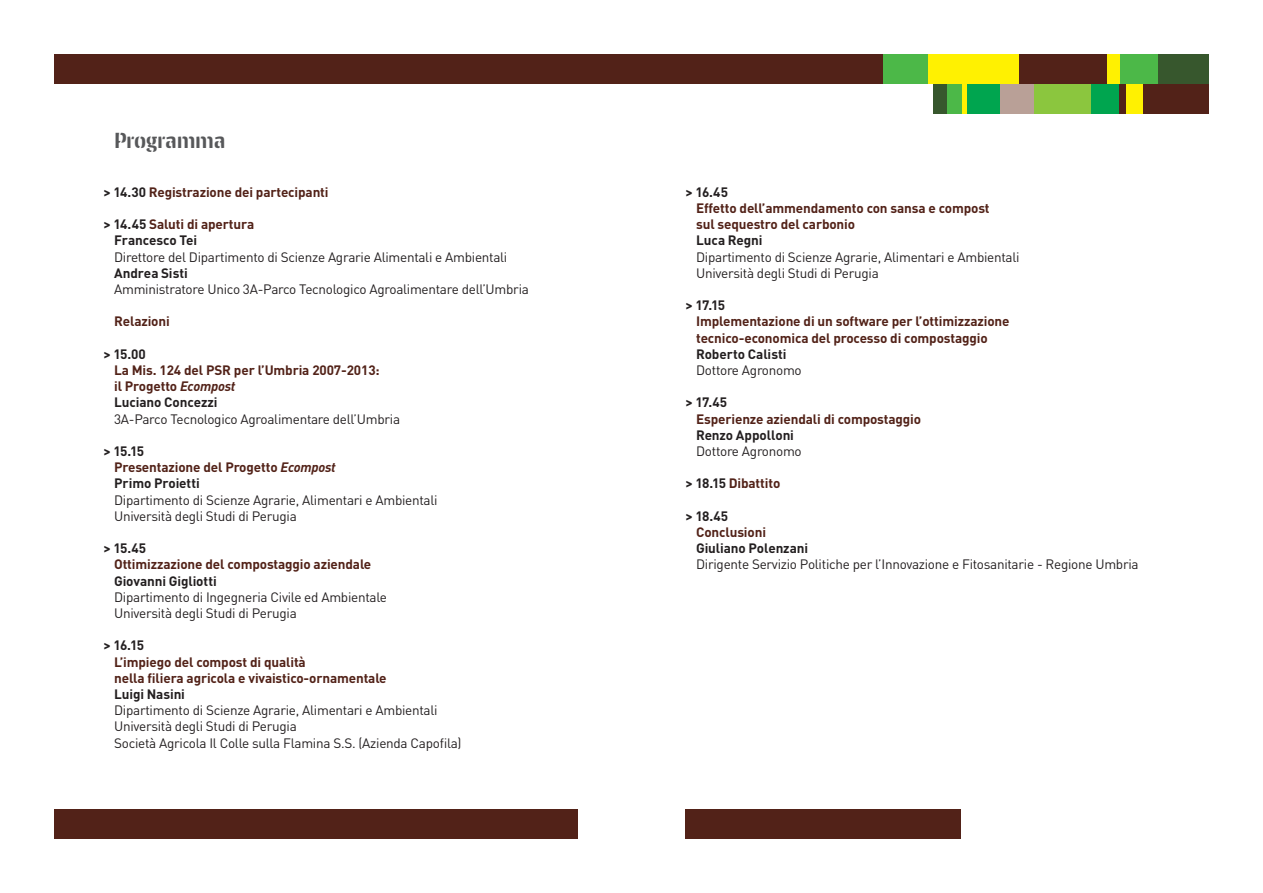
<style>
.page{position:relative;width:1263px;height:893px;background:#fff}
.page>*{position:absolute;margin:0;border:0;box-sizing:border-box;transform-origin:0 0}
.t1{font:21px "Iris 19 500 wt";letter-spacing:-.02em;color:#57585a}
.t2{font:13.5px/16.2px "DIN Pro";letter-spacing:-.02em;color:#231f20}
.t3{font:700 13.5px/16.2px "DIN Pro";letter-spacing:-.01em;color:#522218}
.t4{font:700 13.5px/16.2px "DIN Pro";letter-spacing:-.01em;color:#231f20}
.s1{color:#231f20}
.s2{color:#522218}
.s3{font-family:"DIN Bold Italic Alt";font-weight:400}
</style>
<div class="page">
<div style="left:54px;top:54px;width:829px;height:30px;background:#522218"></div>
<div style="left:883px;top:54px;width:45px;height:30px;background:#4cb848"></div>
<div style="left:54px;top:809px;width:523px;height:30px;background:#522218"></div>
<div style="left:685px;top:809px;width:276px;height:30px;background:#522218"></div>
<div style="left:928px;top:54px;width:91px;height:30px;background:#fff101"></div>
<div style="left:1019px;top:54px;width:88px;height:30px;background:#522218"></div>
<div style="left:1107px;top:54px;width:13px;height:30px;background:#fff101"></div>
<div style="left:1120px;top:54px;width:39px;height:30px;background:#4cb848"></div>
<div style="left:1159px;top:54px;width:50px;height:30px;background:#37572d"></div>
<div style="left:1143px;top:84px;width:66px;height:30px;background:#522218"></div>
<div style="left:1126px;top:84px;width:17px;height:30px;background:#fff101"></div>
<div style="left:1118px;top:84px;width:8px;height:30px;background:#522218"></div>
<div style="left:1091px;top:84px;width:27px;height:30px;background:#00a54f"></div>
<div style="left:1029px;top:84px;width:62px;height:30px;background:#8bc63e"></div>
<div style="left:999px;top:84px;width:35px;height:30px;background:#b9a097"></div>
<div style="left:966px;top:84px;width:33px;height:30px;background:#00a54f"></div>
<div style="left:961px;top:84px;width:5px;height:30px;background:#fff101"></div>
<div style="left:947px;top:84px;width:14px;height:30px;background:#4cb848"></div>
<div style="left:934px;top:84px;width:13px;height:30px;background:#37572d"></div>
<h1 class="t1" style="left:114px;top:127px;width:113px">Programma</h1>
<p class="t3" style="left:103px;top:183px;width:227px"><span class="s1">&gt; 14.30</span> Registrazione dei partecipanti</p>
<p class="t4" style="left:114px;top:216px;width:142px;text-indent:-11px">&gt; 14.45 <span class="s2">Saluti di apertura<br></span>Francesco Tei</p>
<p class="t2" style="left:114px;top:248px;width:395px">Direttore del Dipartimento di Scienze Agrarie Alimentali e Ambientali</p>
<p class="t4" style="left:114px;top:264px;width:75px">Andrea Sisti</p>
<p class="t2" style="left:114px;top:280px;width:416px">Amministratore Unico 3A-Parco Tecnologico Agroalimentare dell’Umbria</p>
<p class="t3" style="left:114px;top:313px;width:57px">Relazioni</p>
<p class="t4" style="left:103px;top:345px;width:44px">&gt; 15.00</p>
<p class="t3" style="left:114px;top:361px;width:267px">La Mis. 124 del PSR per l’Umbria 2007-2013: il Progetto <span class="s3">Ecompost<br></span><span class="s1">Luciano Concezzi</span></p>
<p class="t2" style="left:114px;top:410px;width:287px">3A-Parco Tecnologico Agroalimentare dell’Umbria</p>
<p class="t3" style="left:114px;top:442px;width:223px;text-indent:-11px"><span class="s1">&gt; 15.15<br></span>Presentazione del Progetto <span class="s3">Ecompost<br></span><span class="s1">Primo Proietti</span></p>
<p class="t2" style="left:114px;top:491px;width:325px">Dipartimento di Scienze Agrarie, Alimentari e Ambientali<br>Università degli Studi di Perugia</p>
<p class="t4" style="left:103px;top:540px;width:44px">&gt; 15.45</p>
<p class="t3" style="left:114px;top:556px;width:259px">Ottimizzazione del compostaggio aziendale</p>
<p class="t4" style="left:114px;top:572px;width:104px">Giovanni Gigliotti</p>
<p class="t2" style="left:114px;top:588px;width:274px">Dipartimento di Ingegneria Civile ed Ambientale<br>Università degli Studi di Perugia</p>
<p class="t4" style="left:103px;top:637px;width:42px">&gt; 16.15</p>
<p class="t3" style="left:114px;top:653px;width:274px">L’impiego del compost di qualità<br>nella filiera agricola e vivaistico-ornamentale</p>
<p class="t4" style="left:114px;top:685px;width:72px">Luigi Nasini</p>
<p class="t2" style="left:114px;top:702px;width:349px">Dipartimento di Scienze Agrarie, Alimentari e Ambientali<br>Università degli Studi di Perugia<br>Società Agricola Il Colle sulla Flamina S.S. (Azienda Capofila)</p>
<p class="t4" style="left:685px;top:183px;width:44px">&gt; 16.45</p>
<p class="t3" style="left:696px;top:199px;width:295px">Effetto dell’ammendamento con sansa e compost sul sequestro del carbonio</p>
<p class="t4" style="left:696px;top:232px;width:68px">Luca Regni</p>
<p class="t2" style="left:696px;top:248px;width:325px">Dipartimento di Scienze Agrarie, Alimentari e Ambientali<br>Università degli Studi di Perugia</p>
<p class="t4" style="left:685px;top:297px;width:41px">&gt; 17.15</p>
<p class="t3" style="left:696px;top:313px;width:315px">I mplementazione di un software per l’ottimizzazione tecnico-economica del processo di compostaggio</p>
<p class="t4" style="left:696px;top:345px;width:92px">Roberto Calisti</p>
<p class="t2" style="left:696px;top:361px;width:107px">Dottore Agronomo</p>
<p class="t4" style="left:685px;top:394px;width:43px">&gt; 17.45</p>
<p class="t3" style="left:696px;top:410px;width:226px">Esperienze aziendali di compostaggio</p>
<p class="t4" style="left:696px;top:426px;width:99px">Renzo Appolloni</p>
<p class="t2" style="left:696px;top:442px;width:107px">Dottore Agronomo</p>
<p class="t3" style="left:685px;top:475px;width:96px"><span class="s1">&gt; 18.15</span> Dibattito</p>
<p class="t4" style="left:685px;top:507px;width:44px">&gt; 18.45</p>
<p class="t3" style="left:696px;top:523px;width:71px">Conclusioni</p>
<p class="t4" style="left:696px;top:540px;width:114px">Giuliano Polenzani</p>
<p class="t2" style="left:696px;top:556px;width:444px">Dirigente Servizio Politiche per l’Innovazione e Fitosanitarie - Regione Umbria</p>
</div>
